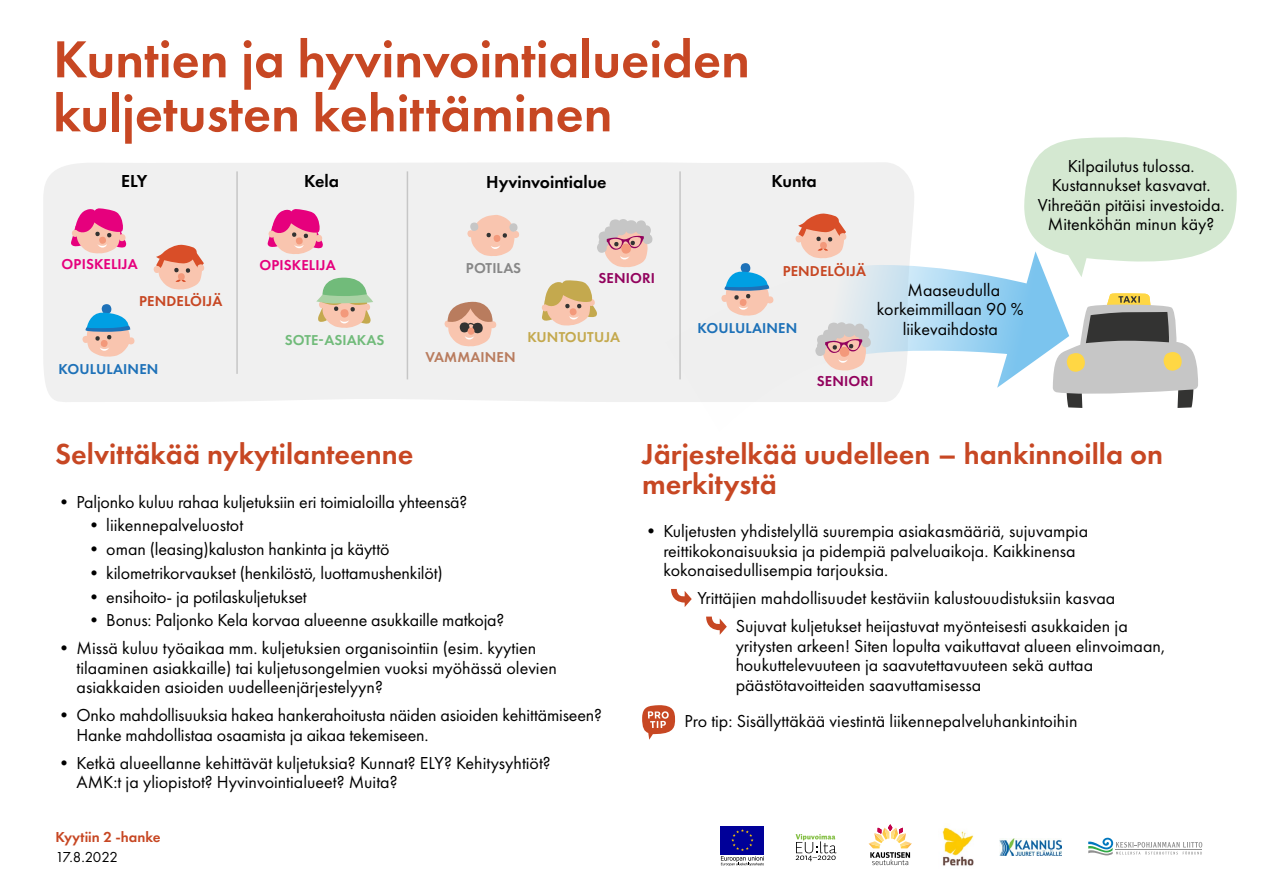
<style>
.page{position:relative;width:1263px;height:893px;background:#fff}
.page>*{position:absolute;margin:0;border:0;box-sizing:border-box;transform-origin:0 0}
.t1{font:600 54px/54px "Futura PT";color:#c74723}
.t2{font:600 30px/30px "Futura PT";color:#c74723}
.t3{font:18px/19.5px "Futura PT";color:#000}
.t4{font:600 18px "Futura PT";color:#000}
.t5{font:600 15px "Futura PT";color:#c74723}
.t6{font:15px "Futura PT";letter-spacing:-.03em;color:#000}
.t7{font:600 14.85px "Futura PT";letter-spacing:.01em;color:#1d71b8}
.t8{font:600 14.85px "Futura PT";letter-spacing:.01em;color:#e6007d}
.t9{font:600 14.85px "Futura PT";letter-spacing:.01em;color:#c74723}
.t10{font:600 14.85px "Futura PT";letter-spacing:.01em;color:#92025d}
.t11{font:600 14.85px "Futura PT";letter-spacing:.01em;color:#71bb7a}
.t12{font:600 14.85px "Futura PT";letter-spacing:.01em;color:#c4a94e}
.t13{font:600 14.85px "Futura PT";letter-spacing:.01em;color:#b97c5e}
.t14{font:600 14.85px "Futura PT";letter-spacing:.01em;color:#878787}
.s1{color:#fff}
</style>
<div class="page">
<svg style="left:796px;top:834px;width:40px;height:27px"></svg>
<svg style="left:869px;top:824px;width:43px;height:41px"></svg>
<div style="left:721px;top:826px;width:43px;height:29px;background:#009"></div>
<svg style="left:721px;top:829px;width:43px;height:37px"></svg>
<img style="left:1000px;top:838px;width:62px;height:18px">
<img style="left:942px;top:827px;width:32px;height:39px">
<svg style="left:1088px;top:838px;width:114px;height:17px"></svg>
<div style="left:43px;top:162px;width:871px;height:240px;background:#f0f0f0"></div>
<svg style="left:664px;top:251px;width:389px;height:151px;fill:#efeff0"></svg>
<svg style="left:1024px;top:137px;width:213px;height:140px"></svg>
<svg style="left:71px;top:208px;width:55px;height:46px"></svg>
<svg style="left:267px;top:209px;width:56px;height:45px"></svg>
<svg style="left:82px;top:304px;width:52px;height:53px"></svg>
<svg style="left:721px;top:263px;width:52px;height:53px"></svg>
<svg style="left:154px;top:244px;width:50px;height:46px"></svg>
<hr style="left:236px;top:171px;width:2px;height:203px;background:#c6c6c6">
<hr style="left:407px;top:171px;width:1px;height:208px;background:#c6c6c6">
<hr style="left:679px;top:171px;width:2px;height:208px;background:#c6c6c6">
<svg style="left:795px;top:213px;width:51px;height:45px"></svg>
<svg style="left:444px;top:299px;width:52px;height:47px"></svg>
<svg style="left:467px;top:215px;width:52px;height:41px"></svg>
<svg style="left:1053px;top:293px;width:145px;height:115px"></svg>
<svg style="left:316px;top:277px;width:57px;height:51px"></svg>
<svg style="left:542px;top:280px;width:55px;height:46px"></svg>
<svg style="left:597px;top:219px;width:55px;height:48px"></svg>
<svg style="left:815px;top:322px;width:56px;height:49px"></svg>
<svg style="left:642px;top:705px;width:33px;height:35px"></svg>
<svg style="left:671px;top:589px;width:21px;height:18px"></svg>
<svg style="left:706px;top:617px;width:21px;height:18px"></svg>
<h1 class="t1" style="left:53px;top:32px;width:698px">Kuntien ja hyvinvointialueiden kuljetusten kehittäminen</h1>
<p class="t4" style="left:121px;top:170px;width:28px">ELY</p>
<p class="t4" style="left:304px;top:170px;width:36px">Kela</p>
<p class="t4" style="left:486px;top:171px;width:122px">Hyvinvointialue</p>
<p class="t4" style="left:771px;top:170px;width:47px">Kunta</p>
<p class="t8" style="left:62px;top:255px;width:78px">OPISKELIJA</p>
<p class="t8" style="left:259px;top:256px;width:78px">OPISKELIJA</p>
<p class="t9" style="left:139px;top:292px;width:85px">PENDELÖIJÄ</p>
<p class="t7" style="left:59px;top:360px;width:101px">KOULULAINEN</p>
<p class="t11" style="left:285px;top:330px;width:101px">SOTE-ASIAKAS</p>
<p class="t14" style="left:466px;top:258px;width:57px">POTILAS</p>
<p class="t10" style="left:598px;top:269px;width:58px">SENIORI</p>
<p class="t13" style="left:425px;top:348px;width:92px">VAMMAINEN</p>
<p class="t12" style="left:527px;top:327px;width:94px">KUNTOUTUJA</p>
<p class="t9" style="left:783px;top:262px;width:85px">PENDELÖIJÄ</p>
<p class="t7" style="left:697px;top:319px;width:101px">KOULULAINEN</p>
<p class="t3" style="left:877px;top:280px;width:148px;text-align:center">Maaseudulla korkeimmillaan 90 % liikevaihdosta</p>
<p class="t10" style="left:817px;top:372px;width:58px">SENIORI</p>
<p class="t3" style="left:1038px;top:156px;width:188px;text-align:center">Kilpailutus tulossa.<br>Kustannukset kasvavat.<br>Vihreään pitäisi investoida.<br>Mitenköhän minun käy?</p>
<h2 class="t2" style="left:55px;top:439px;width:360px">Selvittäkää nykytilanteenne</h2>
<p class="t3" style="left:55px;top:492px;width:414px">• Paljonko kuluu rahaa kuljetuksiin eri toimialoilla yhteensä?</p>
<p class="t3" style="left:85px;top:515px;width:160px">• liikennepalveluostot</p>
<p class="t3" style="left:85px;top:539px;width:306px">• oman (leasing)kaluston hankinta ja käyttö</p>
<p class="t3" style="left:85px;top:563px;width:359px">• kilometrikorvaukset (henkilöstö, luottamushenkilöt)</p>
<p class="t3" style="left:85px;top:587px;width:223px">• ensihoito- ja potilaskuljetukset</p>
<p class="t3" style="left:85px;top:610px;width:421px">• Bonus: Paljonko Kela korvaa alueenne asukkaille matkoja?</p>
<p class="t3" style="left:77px;top:638px;width:482px;text-indent:-21px">• Missä kuluu työaikaa mm. kuljetuksien organisointiin (esim. kyytien tilaaminen asiakkaille) tai kuljetusongelmien vuoksi myöhässä olevien asiakkaiden asioiden uudelleenjärjestelyyn?</p>
<p class="t3" style="left:77px;top:705px;width:527px;text-indent:-21px">• Onko mahdollisuuksia hakea hankerahoitusta näiden asioiden kehittämiseen?<br>Hanke mahdollistaa osaamista ja aikaa tekemiseen.</p>
<p class="t3" style="left:77px;top:753px;width:476px;text-indent:-21px">• Ketkä alueellanne kehittävät kuljetuksia? Kunnat? ELY? Kehitysyhtiöt?<br>AMK:t ja yliopistot? Hyvinvointialueet? Muita?</p>
<p class="t5" style="left:56px;top:828px;width:107px">Kyytiin 2 -hanke</p>
<p class="t6" style="left:56px;top:848px;width:64px">17.8.2022</p>
<h2 class="t2" style="left:642px;top:439px;width:522px">Järjestelkää uudelleen – hankinnoilla on merkitystä</h2>
<p class="t3" style="left:663px;top:521px;width:426px;text-indent:-21px">• Kuljetusten yhdistelyllä suurempia asiakasmääriä, sujuvampia reittikokonaisuuksia ja pidempiä palveluaikoja. Kaikkinensa kokonaisedullisempia tarjouksia.</p>
<p class="t3" style="left:672px;top:588px;width:445px"><span class="s1">•</span> Yrittäjien mahdollisuudet kestäviin kalustouudistuksiin kasvaa</p>
<p class="t3" style="left:736px;top:616px;width:431px;text-indent:-26px"><span class="s1">•</span> Sujuvat kuljetukset heijastuvat myönteisesti asukkaiden ja yritysten arkeen! Siten lopulta vaikuttavat alueen elinvoimaan, houkuttelevuuteen ja saavutettavuuteen sekä auttaa päästötavoitteiden saavuttamisessa</p>
<p class="t3" style="left:651px;top:711px;width:428px">• Pro tip: Sisällyttäkää viestintä liikennepalveluhankintoihin</p>
</div>
